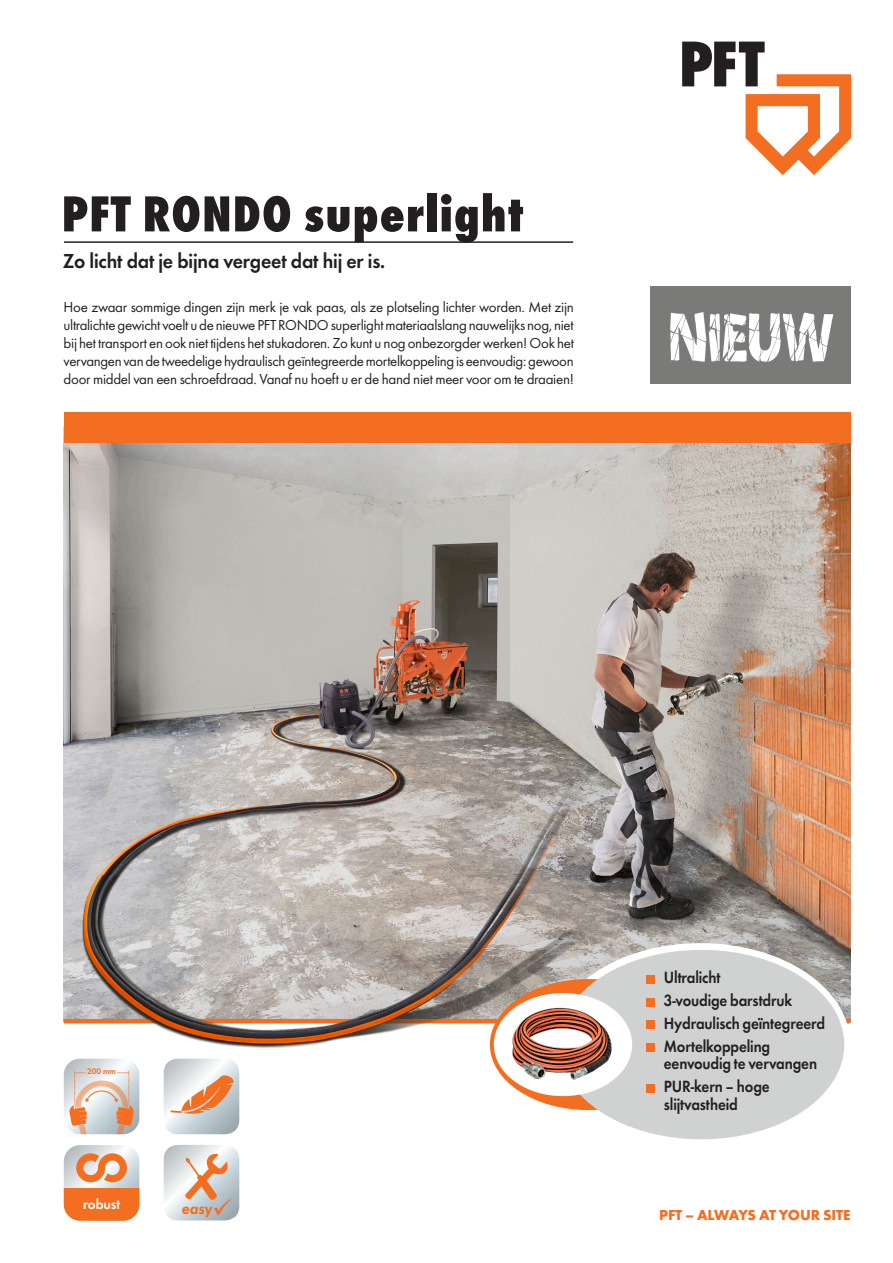
<style>
.page{position:relative;width:893px;height:1263px;background:#fff}
.page>*{position:absolute;margin:0;border:0;box-sizing:border-box;transform-origin:0 0}
._01_Haupthead{font:52.5px "Futura T Ext Bol Con";letter-spacing:.02em;color:#231f20}
._02_Subline{font:21px "Futura T Dem";letter-spacing:-.01em;color:#231f20;scale:.95 1}
.t1{font:17.85px "Futura Dem Obl";color:#f36e21;scale:.95 1}
.copy{font:16.95px/17.5px "Futura T Dem";letter-spacing:-.01em;color:#231f20;scale:.9 1}
._03_Einleitungstext{font:15px/18px "Futura T Boo";letter-spacing:-.02em;color:#231f20;text-align:justify}
.t2{font:700 15px "Futura T";letter-spacing:-.005em;color:#f36e21}
.t3{font:14.55px "Futura Dem";letter-spacing:-.005em;color:#fff;scale:.95 1}
.t4{font:8.55px "Futura Dem";color:#f36e21;scale:.95 1}
</style>
<div class="page">
<hr style="left:64px;top:241px;width:509px;height:2px;background:#231f20">
<img style="left:650px;top:287px;width:200px;height:97px">
<img style="left:64px;top:442px;width:786px;height:433px">
<img style="left:63px;top:875px;width:788px;height:260px">
<div style="left:551px;top:943px;width:299px;height:203px;background:#fff;border-radius:50%"></div>
<div style="left:490px;top:979px;width:197px;height:131px;background:#f36e21;border-radius:50%"></div>
<div style="left:558px;top:950px;width:286px;height:189px;background:#d0d2d2;border-radius:50%"></div>
<div style="left:494px;top:993px;width:138px;height:103px;background:#fff;border-radius:50%"></div>
<div style="left:646px;top:975px;width:8px;height:8px;background:#f36e21"></div>
<div style="left:646px;top:998px;width:8px;height:8px;background:#f36e21"></div>
<div style="left:646px;top:1021px;width:8px;height:8px;background:#f36e21"></div>
<div style="left:646px;top:1044px;width:8px;height:8px;background:#f36e21"></div>
<div style="left:646px;top:1084px;width:8px;height:8px;background:#f36e21"></div>
<div style="left:64px;top:412px;width:786px;height:30px;background:#f36e21"></div>
<img style="left:492px;top:998px;width:140px;height:94px">
<svg style="left:164px;top:1145px;width:75px;height:75px"></svg>
<svg style="left:64px;top:1145px;width:75px;height:76px;background:#e9a177"></svg>
<svg style="left:164px;top:1059px;width:75px;height:75px"></svg>
<svg style="left:682px;top:42px;width:169px;height:133px"></svg>
<svg style="left:64px;top:1059px;width:75px;height:75px;background:#dbccc3"></svg>
<p class="_01_Haupthead" style="left:62px;top:185px;width:463px">PFT RONDO superlight</p>
<p class="_02_Subline" style="left:63px;top:249px;width:341px">Zo licht dat je bijna vergeet dat hij er is.</p>
<p class="_03_Einleitungstext" style="left:64px;top:298px;width:512px">Hoe zwaar sommige dingen zijn merk je vak paas, als ze plotseling lichter worden. Met zijn ultralichte gewicht voelt u de nieuwe PFT RONDO superlight materiaalslang nauwelijks nog, niet bij het transport en ook niet tijdens het stukadoren. Zo kunt u nog onbezorgder werken! Ook het vervangen van de tweedelige hydraulisch geïntegreerde mortelkoppeling is eenvoudig: gewoon door middel van een schroefdraad. Vanaf nu hoeft u er de hand niet meer voor om te draaien!</p>
<p class="t4" style="left:87px;top:1065px;width:32px">200 mm</p>
<p class="t3" style="left:83px;top:1193px;width:41px">robust</p>
<p class="t1" style="left:182px;top:1195px;width:34px">easy</p>
<p class="copy" style="left:664px;top:969px;width:65px">Ultralicht</p>
<p class="copy" style="left:664px;top:991px;width:144px">3-voudige barstdruk</p>
<p class="copy" style="left:664px;top:1014px;width:181px">Hydraulisch geïntegreerd</p>
<p class="copy" style="left:664px;top:1037px;width:172px">Mortelkoppeling eenvoudig te vervangen</p>
<p class="copy" style="left:664px;top:1078px;width:119px">PUR-kern – hoge slijtvastheid</p>
<p class="t2" style="left:659px;top:1206px;width:193px">PFT – ALWAYS AT YOUR SITE</p>
</div>
